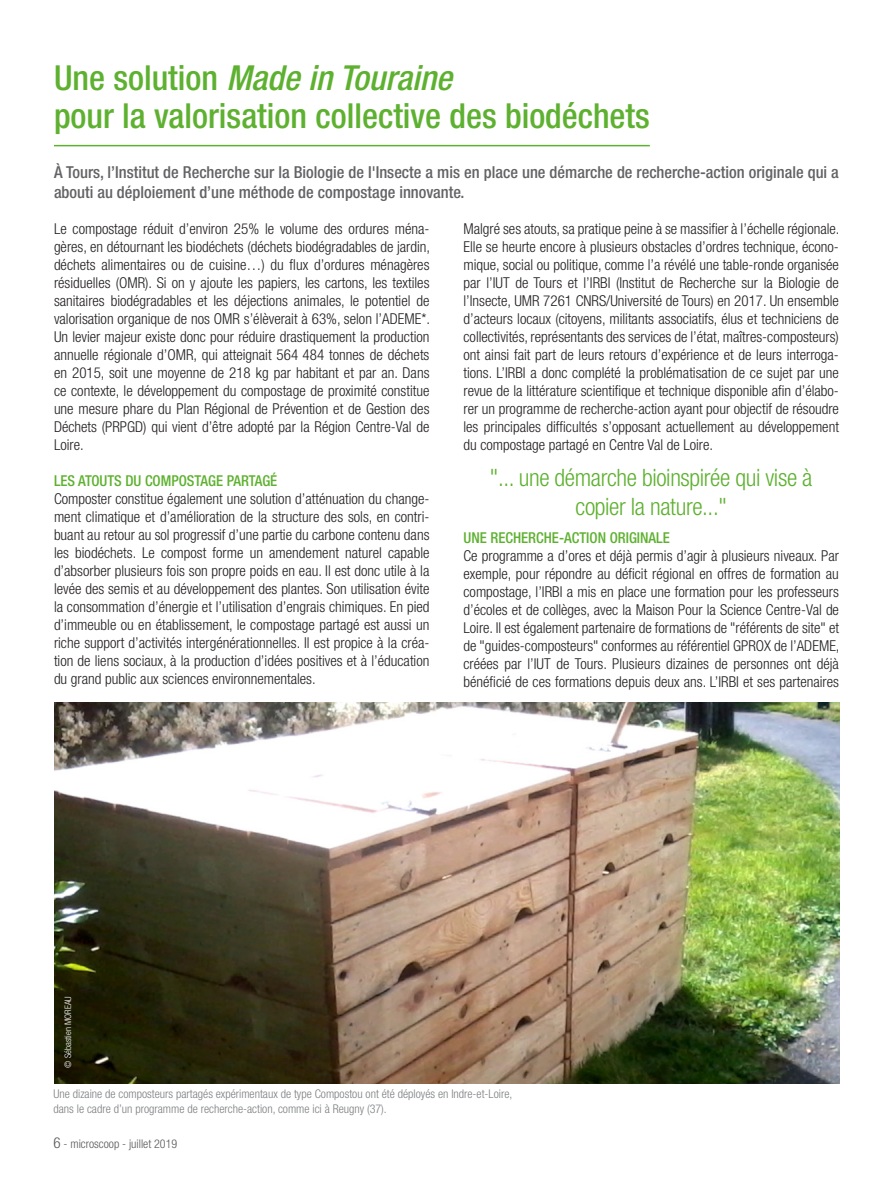
<style>
.page{position:relative;width:893px;height:1191px;background:#fff}
.page>*{position:absolute;margin:0;border:0;box-sizing:border-box;transform-origin:0 0}
.Titre_article_Paléon{font:500 condensed 34.5px/37.5px "Helvetica Neue LT Std";color:#5eb130}
.EXTRAIT_DE_TEXTE_Pal{font:300 condensed 24px/28.5px "Helvetica Neue LT Std";letter-spacing:-.015em;color:#5eb130;text-align:center}
.Chapeau{font:500 condensed 16.5px/19.8px "Helvetica Neue LT Std";color:#636366}
.texte_courant_Micros{font:300 condensed 15px/18px "Helvetica Neue LT Std";color:#231f20;text-align:justify}
.texte_courant_Micros-2{font:500 condensed 15px "Helvetica Neue LT Std";color:#5eb130}
.légendes{font:300 condensed 12px "Helvetica Neue LT Std";color:#7c7e81}
.t1{font:300 condensed 12px "Helvetica Neue LT Std";color:#57585a}
.copyright{font:300 condensed 9px "Helvetica Neue LT Std";color:#fff}
.s1{font-style:italic}
.s2{font-size:15px}
</style>
<div class="page">
<hr style="left:54px;top:145px;width:596px;height:1px;background:#5eb130">
<img style="left:54px;top:702px;width:785px;height:381px">
<p class="Titre_article_Paléon" style="left:54px;top:59px;width:597px">Une solution <span class="s1">Made in Touraine<br></span>pour la valorisation collective des biodéchets</p>
<p class="Chapeau" style="left:54px;top:162px;width:786px">À Tours, l’Institut de Recherche sur la Biologie de I'Insecte a mis en place une démarche de recherche-action originale qui a abouti au déploiement d’une méthode de compostage innovante.</p>
<p class="texte_courant_Micros" style="left:54px;top:219px;width:378px">Le compostage réduit d’environ 25% le volume des ordures ména&shy;gères, en détournant les biodéchets (déchets biodégradables de jardin, déchets alimentaires ou de cuisine…) du flux d’ordures ménagères résiduelles (OMR). Si on y ajoute les papiers, les cartons, les textiles sanitaires biodégradables et les déjections animales, le potentiel de valorisation organique de nos OMR s’élèverait à 63%, selon l’ADEME*.<br>Un levier majeur existe donc pour réduire drastiquement la production annuelle régionale d’OMR, qui atteignait 564 484 tonnes de déchets en 2015, soit une moyenne de 218 kg par habitant et par an. Dans ce contexte, le développement du compostage de proximité constitue une mesure phare du Plan Régional de Prévention et de Gestion des Déchets (PRPGD) qui vient d’être adopté par la Région Centre-Val de Loire.</p>
<p class="texte_courant_Micros-2" style="left:54px;top:472px;width:225px">LES ATOUTS DU COMPOSTAGE PARTAGÉ</p>
<p class="texte_courant_Micros" style="left:54px;top:489px;width:377px">Composter constitue également une solution d’atténuation du change&shy;ment climatique et d’amélioration de la structure des sols, en contri&shy;buant au retour au sol progressif d’une partie du carbone contenu dans les biodéchets. Le compost forme un amendement naturel capable d’absorber plusieurs fois son propre poids en eau. Il est donc utile à la levée des semis et au développement des plantes. Son utilisation évite la consommation d’énergie et l’utilisation d’engrais chimiques. En pied d’immeuble ou en établissement, le compostage partagé est aussi un riche support d’activités intergénérationnelles. Il est propice à la créa&shy;tion de liens sociaux, à la production d’idées positives et à l’éducation du grand public aux sciences environnementales.</p>
<p class="texte_courant_Micros" style="left:463px;top:219px;width:378px">Malgré ses atouts, sa pratique peine à se massifier à l’échelle régionale.<br>Elle se heurte encore à plusieurs obstacles d’ordres technique, écono&shy;mique, social ou politique, comme l’a révélé une table-ronde organisée par l’IUT de Tours et l’IRBI (Institut de Recherche sur la Biologie de l’Insecte, UMR 7261 CNRS/Université de Tours) en 2017. Un ensemble d’acteurs locaux (citoyens, militants associatifs, élus et techniciens de collectivités, représentants des services de l’état, maîtres-composteurs) ont ainsi fait part de leurs retours d’expérience et de leurs interroga&shy;tions. L’IRBI a donc complété la problématisation de ce sujet par une revue de la littérature scientifique et technique disponible afin d’élabo&shy;rer un programme de recherche-action ayant pour objectif de résoudre les principales difficultés s’opposant actuellement au développement du compostage partagé en Centre Val de Loire.</p>
<p class="EXTRAIT_DE_TEXTE_Pal" style="left:490px;top:463px;width:324px">"... une démarche bioinspirée qui vise à copier la nature..."</p>
<p class="texte_courant_Micros-2" style="left:463px;top:529px;width:208px">UNE RECHERCHE-ACTION ORIGINALE</p>
<p class="texte_courant_Micros" style="left:463px;top:547px;width:378px">Ce programme a d’ores et déjà permis d’agir à plusieurs niveaux. Par exemple, pour répondre au déficit régional en offres de formation au compostage, l’IRBI a mis en place une formation pour les professeurs d’écoles et de collèges, avec la Maison Pour la Science Centre-Val de Loire. Il est également partenaire de formations de "référents de site" et de "guides-composteurs" conformes au référentiel GPROX de l’ADEME, créées par l’IUT de Tours. Plusieurs dizaines de personnes ont déjà bénéficié de ces formations depuis deux ans. L’IRBI et ses partenaires</p>
<p class="copyright" style="left:63px;top:1067px;width:73px;rotate:-90deg">© Sébastien MOREAU</p>
<p class="légendes" style="left:54px;top:1087px;width:460px">Une dizaine de composteurs partagés expérimentaux de type Compostou ont été déployés en Indre-et-Loire,</p>
<p class="légendes" style="left:54px;top:1101px;width:335px">dans le cadre d’un programme de recherche-action, comme ici à Reugny (37).</p>
<p class="t1" style="left:54px;top:1137px;width:125px"><span class="s2">6</span> - microscoop - juillet 2019</p>
</div>
